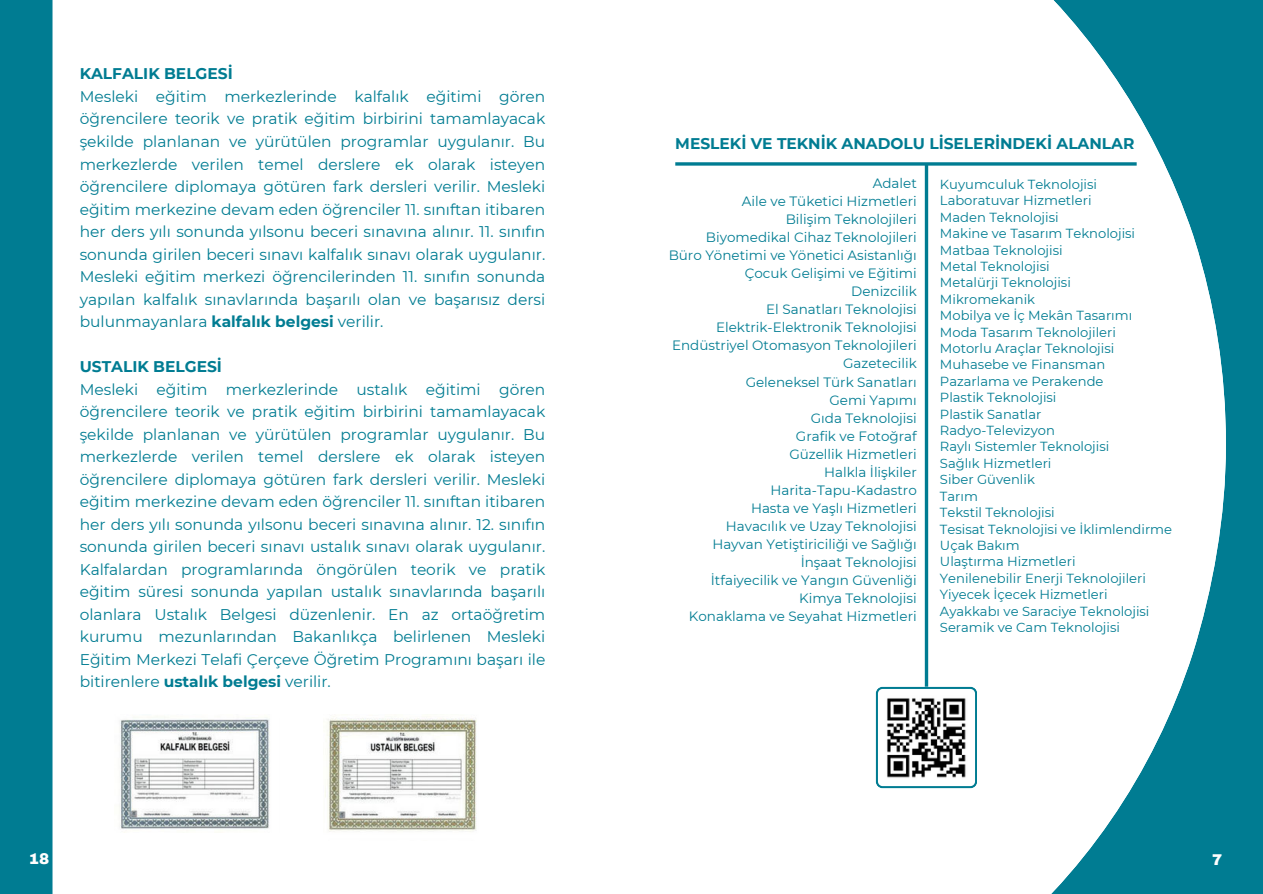
<style>
.page{position:relative;width:1263px;height:894px;background:#fff}
.page>*{position:absolute;margin:0;border:0;box-sizing:border-box;transform-origin:0 0}
.t1{font:15.45px/22.5px "Montserrat";color:#007c92;text-align:justify}
.t2{font:700 15.45px "Montserrat";color:#007c92}
.t3{font:900 15.3px "Archivo";color:#fefefe}
.t4{font:13.5px/18px "Montserrat";color:#007c92;text-align:right}
.t5{font:13.05px/16.4px "Montserrat";color:#007c92}
.s1{font-weight:700}
</style>
<div class="page">
<div style="left:0;top:0;width:1263px;height:893px;background:#007c92"></div>
<div style="left:53px;top:0;width:1173px;height:893px;background:#fff"></div>
<img style="left:115px;top:714px;width:165px;height:118px">
<img style="left:323px;top:714px;width:158px;height:126px">
<svg style="left:876px;top:686px;width:101px;height:101px"></svg>
<svg style="left:675px;top:162px;width:462px;height:4px"></svg>
<hr style="left:925px;top:164px;width:3px;height:522px;background:#007c92">
<p class="t2" style="left:80px;top:63px;width:155px">KALFALIK BELGESİ</p>
<p class="t1" style="left:80px;top:85px;width:467px">Mesleki eğitim merkezlerinde kalfalık eğitimi gören öğrencilere teorik ve pratik eğitim birbirini tamamlayacak şekilde planlanan ve yürütülen programlar uygulanır. Bu merkezlerde verilen temel derslere ek olarak isteyen öğrencilere diplomaya götüren fark dersleri verilir. Mesleki eğitim merkezine devam eden öğrenciler 11. sınıftan itibaren her ders yılı sonunda yılsonu beceri sınavına alınır. 11. sınıfın sonunda girilen beceri sınavı kalfalık sınavı olarak uygulanır.<br>Mesleki eğitim merkezi öğrencilerinden 11. sınıfın sonunda yapılan kalfalık sınavlarında başarılı olan ve başarısız dersi bulunmayanlara <span class="s1">kalfalık belgesi</span> verilir.</p>
<p class="t2" style="left:80px;top:355px;width:144px">USTALIK BELGESİ</p>
<p class="t1" style="left:80px;top:377px;width:467px">Mesleki eğitim merkezlerinde ustalık eğitimi gören öğrencilere teorik ve pratik eğitim birbirini tamamlayacak şekilde planlanan ve yürütülen programlar uygulanır. Bu merkezlerde verilen temel derslere ek olarak isteyen öğrencilere diplomaya götüren fark dersleri verilir. Mesleki eğitim merkezine devam eden öğrenciler 11. sınıftan itibaren her ders yılı sonunda yılsonu beceri sınavına alınır. 12. sınıfın sonunda girilen beceri sınavı ustalık sınavı olarak uygulanır.<br>Kalfalardan programlarında öngörülen teorik ve pratik eğitim süresi sonunda yapılan ustalık sınavlarında başarılı olanlara Ustalık Belgesi düzenlenir. En az ortaöğretim kurumu mezunlarından Bakanlıkça belirlenen Mesleki Eğitim Merkezi Telafi Çerçeve Öğretim Programını başarı ile bitirenlere <span class="s1">ustalık belgesi</span> verilir.</p>
<p class="t2" style="left:675px;top:133px;width:461px">MESLEKİ VE TEKNİK ANADOLU LİSELERİNDEKİ ALANLAR</p>
<p class="t4" style="left:669px;top:174px;width:250px">Adalet<br>Aile ve Tüketici Hizmetleri<br>Bilişim Teknolojileri<br>Biyomedikal Cihaz Teknolojileri<br>Büro Yönetimi ve Yönetici Asistanlığı<br>Çocuk Gelişimi ve Eğitimi<br>Denizcilik<br>El Sanatları Teknolojisi<br>Elektrik-Elektronik Teknolojisi<br>Endüstriyel Otomasyon Teknolojileri<br>Gazetecilik<br>Geleneksel Türk Sanatları<br>Gemi Yapımı<br>Gıda Teknolojisi<br>Grafik ve Fotoğraf<br>Güzellik Hizmetleri<br>Halkla İlişkiler<br>Harita-Tapu-Kadastro<br>Hasta ve Yaşlı Hizmetleri<br>Havacılık ve Uzay Teknolojisi<br>Hayvan Yetiştiriciliği ve Sağlığı<br>İnşaat Teknolojisi<br>İtfaiyecilik ve Yangın Güvenliği<br>Kimya Teknolojisi<br>Konaklama ve Seyahat Hizmetleri</p>
<p class="t5" style="left:940px;top:175px;width:234px">Kuyumculuk Teknolojisi<br>Laboratuvar Hizmetleri<br>Maden Teknolojisi<br>Makine ve Tasarım Teknolojisi<br>Matbaa Teknolojisi<br>Metal Teknolojisi<br>Metalürji Teknolojisi<br>Mikromekanik<br>Mobilya ve İç Mekân Tasarımı<br>Moda Tasarım Teknolojileri<br>Motorlu Araçlar Teknolojisi<br>Muhasebe ve Finansman<br>Pazarlama ve Perakende<br>Plastik Teknolojisi<br>Plastik Sanatlar<br>Radyo-Televizyon<br>Raylı Sistemler Teknolojisi<br>Sağlık Hizmetleri<br>Siber Güvenlik<br>Tarım<br>Tekstil Teknolojisi<br>Tesisat Teknolojisi ve İklimlendirme<br>Uçak Bakım<br>Ulaştırma Hizmetleri<br>Yenilenebilir Enerji Teknolojileri<br>Yiyecek İçecek Hizmetleri<br>Ayakkabı ve Saraciye Teknolojisi<br>Seramik ve Cam Teknolojisi</p>
<p class="t3" style="left:29px;top:849px;width:22px">18</p>
<p class="t3" style="left:1212px;top:850px;width:12px">7</p>
</div>
